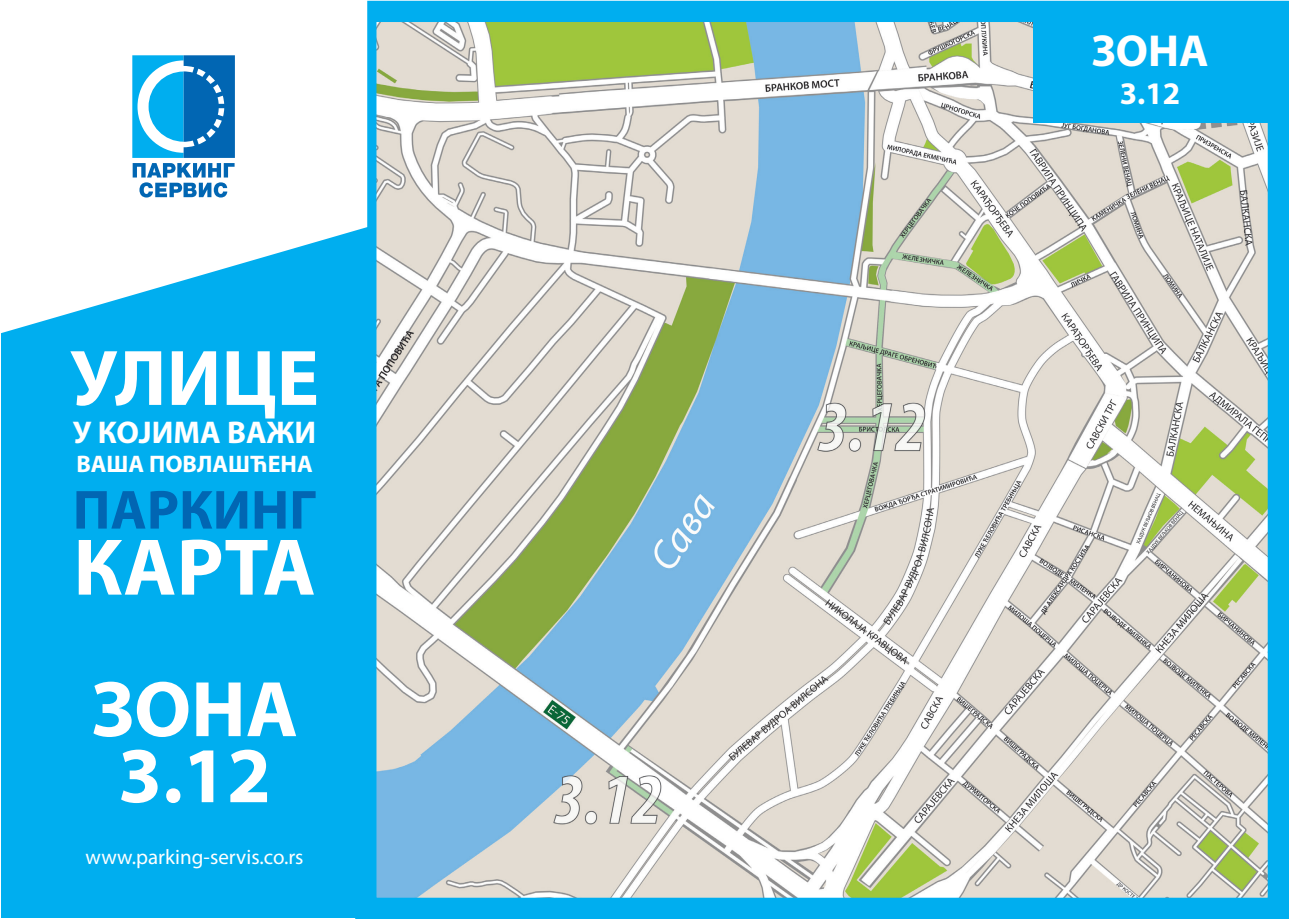
<style>
.page{position:relative;width:1289px;height:919px;background:#fff}
.page>*{position:absolute;margin:0;border:0;box-sizing:border-box;transform-origin:0 0}
.t1{font:700 81px "Myriad Pro";letter-spacing:.005em;color:#fff}
.t2{font:700 79.5px "Myriad Pro";color:#fff}
.t3{font:700 55.5px "Myriad Pro";color:#0166b3}
.t4{font:700 45px "Myriad Pro";color:#fff}
.t5{font:700 31.5px "Myriad Pro";color:#fff}
.t6{font:700 24px "Myriad Pro";color:#fff}
.t7{font:21px "Myriad Pro";color:#fff}
</style>
<div class="page">
<img style="left:377px;top:23px;width:889px;height:873px">
<div style="left:355px;top:1px;width:933px;height:917px;border:21px solid #00aeef"></div>
<div style="left:1px;top:1px;width:365px;height:917px;background:#00aeef"></div>
<svg style="left:1px;top:1px;width:366px;height:332px;fill:#fff"></svg>
<svg style="left:132px;top:55px;width:103px;height:142px"></svg>
<div style="left:1033px;top:13px;width:243px;height:110px;background:#00aeef"></div>
<p class="t2" style="left:70px;top:326px;width:250px">УЛИЦЕ</p>
<p class="t5" style="left:73px;top:411px;width:245px">У КОЈИМА ВАЖИ</p>
<p class="t6" style="left:76px;top:448px;width:238px">ВАША ПОВЛАШЋЕНА</p>
<p class="t3" style="left:73px;top:473px;width:245px">ПАРКИНГ</p>
<p class="t1" style="left:73px;top:514px;width:244px">КАРТА</p>
<p class="t2" style="left:91px;top:657px;width:208px">ЗОНА</p>
<p class="t2" style="left:118px;top:723px;width:155px">3.12</p>
<p class="t7" style="left:86px;top:843px;width:219px">www.parking-servis.co.rs</p>
<p class="t4" style="left:1091px;top:21px;width:119px">ЗОНА</p>
<p class="t5" style="left:1119px;top:73px;width:62px">3.12</p>
</div>
